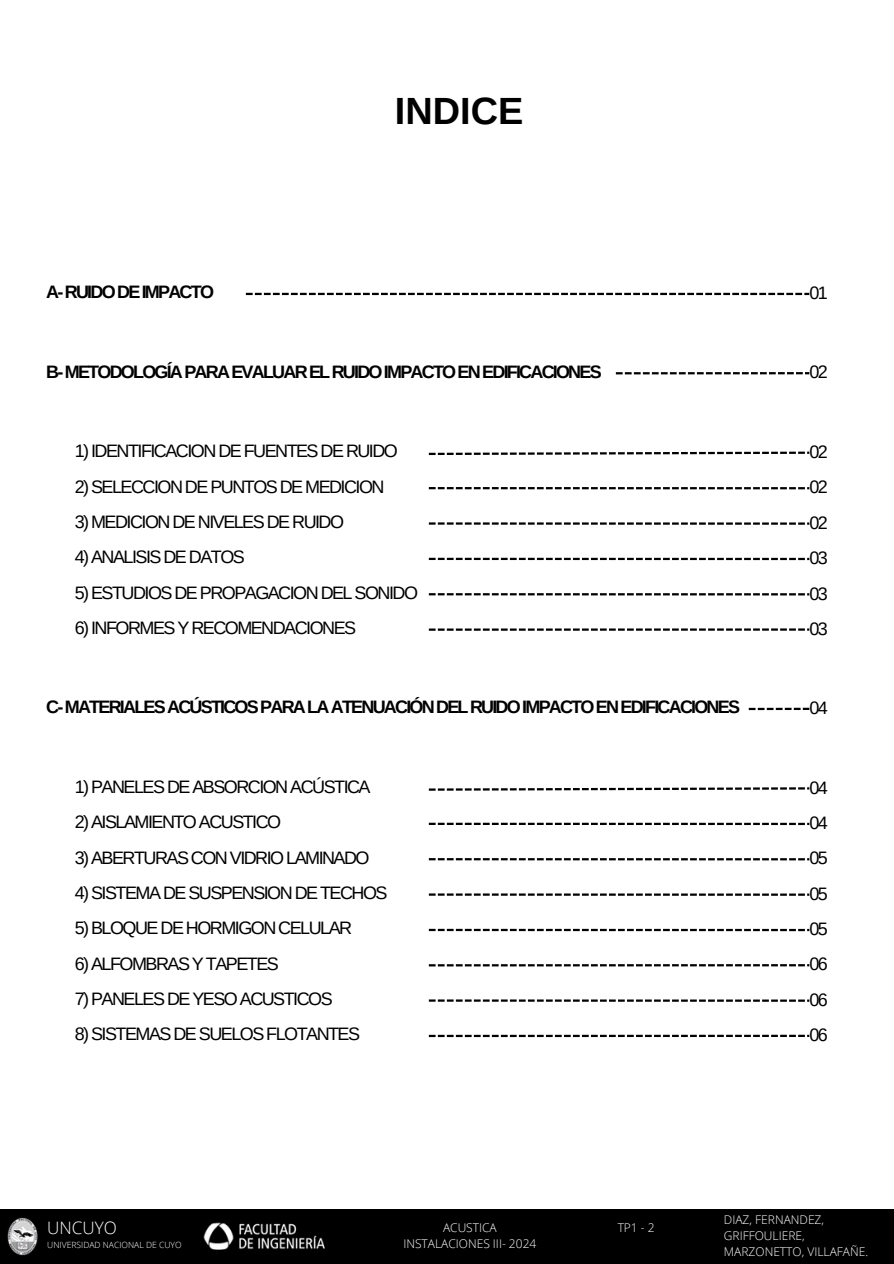
<style>
.page{position:relative;width:894px;height:1264px;background:#fff}
.page>*{position:absolute;margin:0;border:0;box-sizing:border-box;transform-origin:0 0}
.t1{font:700 37.95px "Arimo";color:#000}
.t2{font:18px "Arimo";letter-spacing:-.085em;color:#000}
.t3{font:700 18px "Arimo";letter-spacing:-.1em;color:#000}
.t4{font:300 17.1px "Open Sans";color:#fff}
.t5{font:300 12px/16px "Open Sans";color:#fff;text-align:center}
.t6{font:300 8.55px "Open Sans";color:#fff}
</style>
<div class="page">
<svg style="left:246px;top:293px;width:563px;height:2px"></svg>
<svg style="left:615px;top:372px;width:194px;height:2px"></svg>
<svg style="left:428px;top:451px;width:381px;height:4px"></svg>
<svg style="left:428px;top:487px;width:381px;height:2px"></svg>
<svg style="left:428px;top:522px;width:381px;height:2px"></svg>
<svg style="left:428px;top:558px;width:381px;height:2px"></svg>
<svg style="left:428px;top:593px;width:381px;height:2px"></svg>
<svg style="left:428px;top:628px;width:381px;height:2px"></svg>
<svg style="left:428px;top:787px;width:381px;height:3px"></svg>
<svg style="left:428px;top:822px;width:381px;height:3px"></svg>
<svg style="left:428px;top:858px;width:381px;height:2px"></svg>
<svg style="left:428px;top:893px;width:381px;height:2px"></svg>
<svg style="left:428px;top:928px;width:381px;height:3px"></svg>
<svg style="left:428px;top:964px;width:381px;height:2px"></svg>
<svg style="left:428px;top:999px;width:381px;height:2px"></svg>
<svg style="left:428px;top:1034px;width:381px;height:3px"></svg>
<svg style="left:748px;top:707px;width:61px;height:3px"></svg>
<div style="left:0;top:1208px;width:893px;height:55px;background:#000"></div>
<img style="left:8px;top:1217px;width:30px;height:37px">
<img style="left:203px;top:1222px;width:122px;height:28px">
<p class="t3" style="left:46px;top:282px;width:169px">A- RUIDO DE IMPACTO</p>
<h1 class="t1" style="left:395px;top:89px;width:130px">INDICE</h1>
<h2 class="t3" style="left:46px;top:361px;width:556px">B- METODOLOGÍA PARA EVALUAR EL RUIDO IMPACTO EN EDIFICACIONES</h2>
<h2 class="t2" style="left:809px;top:283px;width:20px">01</h2>
<p class="t2" style="left:809px;top:362px;width:20px">02</p>
<h3 class="t2" style="left:75px;top:441px;width:324px">1) IDENTIFICACION DE FUENTES DE RUIDO</h3>
<p class="t2" style="left:75px;top:476px;width:311px">2) SELECCION DE PUNTOS DE MEDICION</p>
<h3 class="t2" style="left:75px;top:511px;width:271px">3) MEDICION DE NIVELES DE RUIDO</h3>
<p class="t2" style="left:75px;top:547px;width:171px">4) ANALISIS DE DATOS</p>
<p class="t2" style="left:75px;top:582px;width:344px">5) ESTUDIOS DE PROPAGACION DEL SONIDO</p>
<h3 class="t2" style="left:75px;top:618px;width:283px">6) INFORMES Y RECOMENDACIONES</h3>
<p class="t2" style="left:809px;top:618px;width:20px">03</p>
<h3 class="t2" style="left:809px;top:441px;width:20px">02</h3>
<h3 class="t2" style="left:809px;top:477px;width:20px">02</h3>
<p class="t2" style="left:809px;top:512px;width:20px">02</p>
<h3 class="t2" style="left:809px;top:548px;width:20px">03</h3>
<p class="t2" style="left:809px;top:583px;width:20px">03</p>
<p class="t3" style="left:46px;top:697px;width:695px">C- MATERIALES ACÚSTICOS PARA LA ATENUACIÓN DEL RUIDO IMPACTO EN EDIFICACIONES</p>
<h2 class="t2" style="left:75px;top:776px;width:297px">1) PANELES DE ABSORCION ACÚSTICA</h2>
<p class="t2" style="left:75px;top:812px;width:208px">2) AISLAMIENTO ACUSTICO</p>
<h3 class="t2" style="left:75px;top:847px;width:296px">3) ABERTURAS CON VIDRIO LAMINADO</h3>
<h3 class="t2" style="left:75px;top:882px;width:314px">4) SISTEMA DE SUSPENSION DE TECHOS</h3>
<p class="t2" style="left:75px;top:918px;width:279px">5) BLOQUE DE HORMIGON CELULAR</p>
<h3 class="t2" style="left:75px;top:953px;width:205px">6) ALFOMBRAS Y TAPETES</h3>
<p class="t2" style="left:75px;top:988px;width:259px">7) PANELES DE YESO ACUSTICOS</p>
<h3 class="t2" style="left:75px;top:1024px;width:287px">8) SISTEMAS DE SUELOS FLOTANTES</h3>
<h3 class="t2" style="left:809px;top:697px;width:20px">04</h3>
<p class="t2" style="left:809px;top:777px;width:20px">04</p>
<h3 class="t2" style="left:809px;top:812px;width:20px">04</h3>
<p class="t2" style="left:809px;top:848px;width:20px">05</p>
<p class="t2" style="left:809px;top:883px;width:20px">05</p>
<h3 class="t2" style="left:809px;top:918px;width:20px">05</h3>
<h3 class="t2" style="left:809px;top:954px;width:20px">06</h3>
<p class="t2" style="left:809px;top:989px;width:20px">06</p>
<p class="t2" style="left:809px;top:1024px;width:20px">06</p>
<p class="t4" style="left:47px;top:1215px;width:71px">UNCUYO</p>
<p class="t6" style="left:47px;top:1239px;width:136px">UNIVERSIDAD NACIONAL DE CUYO</p>
<h4 class="t5" style="left:403px;top:1219px;width:134px">ACUSTICA<br>INSTALACIONES III- 2024</h4>
<h4 class="t5" style="left:723px;top:1211px;width:146px;text-align:left">DIAZ, FERNANDEZ,<br>GRIFFOULIERE,<br>MARZONETTO, VILLAFAÑE.</h4>
<h4 class="t5" style="left:617px;top:1219px;width:39px">TP1 - 2</h4>
</div>
